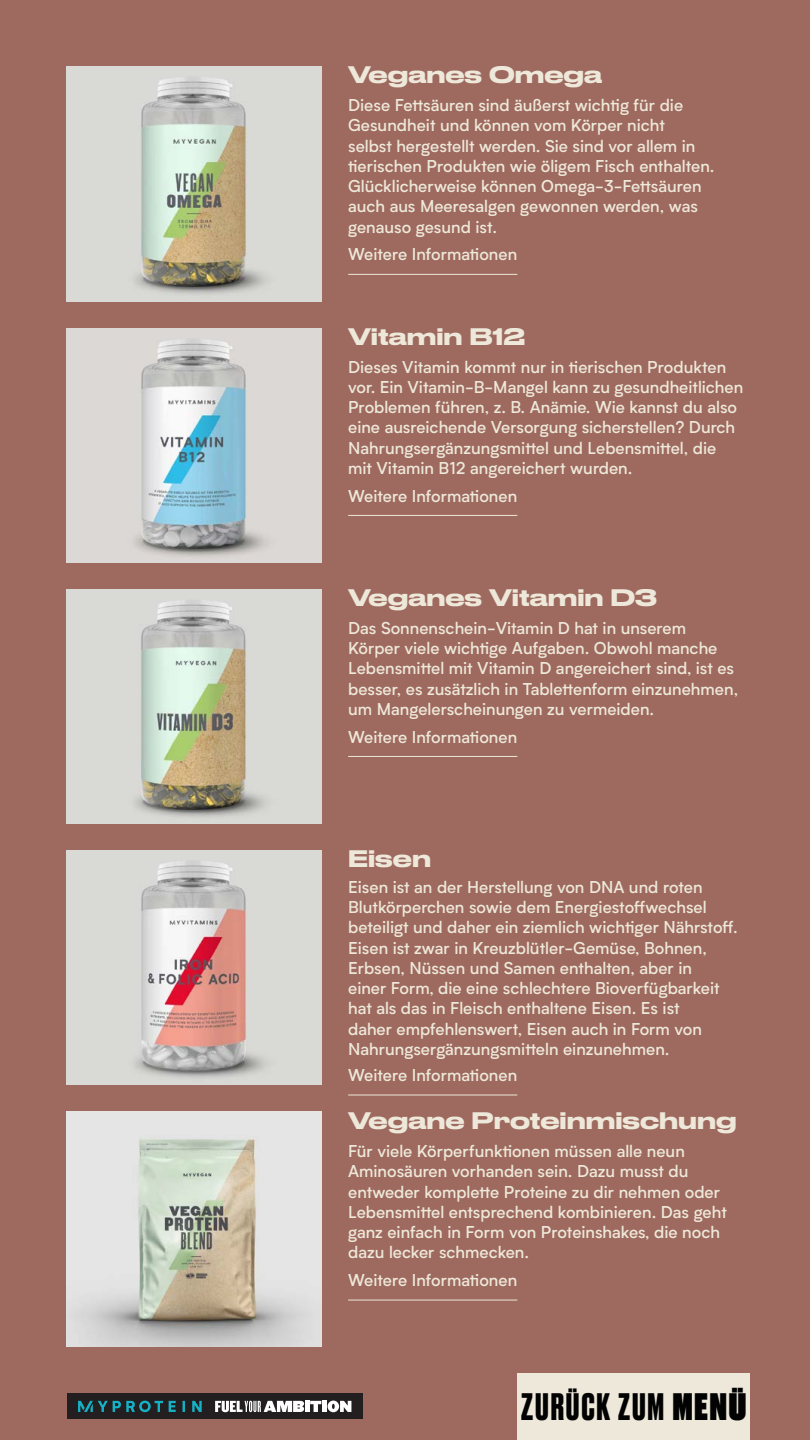
<style>
.page{position:relative;width:810px;height:1440px;background:#9e695e}
.page>*{position:absolute;margin:0;border:0;box-sizing:border-box;transform-origin:0 0}
.t1{font:700 36px "Druk";letter-spacing:.05em;color:#020203}
.t2{font:500 expanded 22.5px "Druk";color:#ede8d9}
.t3{font:500 16.5px/20.2px "Biotif";color:#ede8d9}
.s1{font-family:"Druk Super";font-weight:400}
</style>
<div class="page">
<hr style="left:348px;top:274px;width:169px;height:1px;background:#ede8d9">
<hr style="left:348px;top:515px;width:169px;height:1px;background:#ede8d9">
<hr style="left:348px;top:756px;width:169px;height:1px;background:#ede8d9">
<hr style="left:348px;top:1095px;width:169px;height:1px;background:#ede8d9">
<hr style="left:348px;top:1300px;width:169px;height:1px;background:#ede8d9">
<img style="left:67px;top:67px;width:254px;height:234px">
<img style="left:67px;top:328px;width:254px;height:234px">
<img style="left:67px;top:589px;width:254px;height:235px">
<img style="left:67px;top:851px;width:254px;height:234px">
<img style="left:67px;top:1112px;width:254px;height:234px">
<div style="left:518px;top:1373px;width:232px;height:67px;background:#ede8d9"></div>
<div style="left:67px;top:1394px;width:295px;height:25px;background:#231f20"></div>
<svg style="left:78px;top:1401px;width:273px;height:11px"></svg>
<h2 class="t2" style="left:348px;top:57px;width:256px">Veganes Omega</h2>
<p class="t3" style="left:348px;top:94px;width:368px">Diese Fettsäuren sind äußerst wichtig für die Gesundheit und können vom Körper nicht<br>selbst hergestellt werden. Sie sind vor allem in tierischen Produkten wie öligem Fisch enthalten.<br>Glücklicherweise können Omega-3-Fettsäuren auch aus Meeresalgen gewonnen werden, was genauso gesund ist.</p>
<p class="t3" style="left:348px;top:244px;width:171px">Weitere Informationen</p>
<h2 class="t2" style="left:348px;top:318px;width:179px">Vitamin B12</h2>
<p class="t3" style="left:348px;top:356px;width:397px">Dieses Vitamin kommt nur in tierischen Produkten vor. Ein Vitamin-B-Mangel kann zu gesundheitlichen Problemen führen, z. B. Anämie. Wie kannst du also eine ausreichende Versorgung sicherstellen? Durch Nahrungsergänzungsmittel und Lebensmittel, die mit Vitamin B12 angereichert wurden.</p>
<p class="t3" style="left:348px;top:485px;width:171px">Weitere Informationen</p>
<h2 class="t2" style="left:348px;top:579px;width:310px">Veganes Vitamin D3</h2>
<p class="t3" style="left:348px;top:617px;width:392px">Das Sonnenschein-Vitamin D hat in unserem Körper viele wichtige Aufgaben. Obwohl manche Lebensmittel mit Vitamin D angereichert sind, ist es besser, es zusätzlich in Tablettenform einzunehmen, um Mangelerscheinungen zu vermeiden.</p>
<p class="t3" style="left:348px;top:726px;width:171px">Weitere Informationen</p>
<h2 class="t2" style="left:348px;top:840px;width:84px">Eisen</h2>
<p class="t3" style="left:348px;top:876px;width:391px">Eisen ist an der Herstellung von DNA und roten Blutkörperchen sowie dem Energiestoffwechsel beteiligt und daher ein ziemlich wichtiger Nährstoff.<br>Eisen ist zwar in Kreuzblütler-Gemüse, Bohnen, Erbsen, Nüssen und Samen enthalten, aber in<br>einer Form, die eine schlechtere Bioverfügbarkeit hat als das in Fleisch enthaltene Eisen. Es ist<br>daher empfehlenswert, Eisen auch in Form von Nahrungsergänzungsmitteln einzunehmen.</p>
<p class="t3" style="left:348px;top:1064px;width:171px">Weitere Informationen</p>
<h2 class="t2" style="left:348px;top:1102px;width:390px">Vegane Proteinmischung</h2>
<p class="t3" style="left:348px;top:1140px;width:380px">Für viele Körperfunktionen müssen alle neun Aminosäuren vorhanden sein. Dazu musst du entweder komplette Proteine zu dir nehmen oder Lebensmittel entsprechend kombinieren. Das geht ganz einfach in Form von Proteinshakes, die noch dazu lecker schmecken.</p>
<p class="t3" style="left:348px;top:1269px;width:171px">Weitere Informationen</p>
<h1 class="t1" style="left:521px;top:1382px;width:226px">ZURÜCK ZUM <span class="s1">MENÜ</span></h1>
</div>
